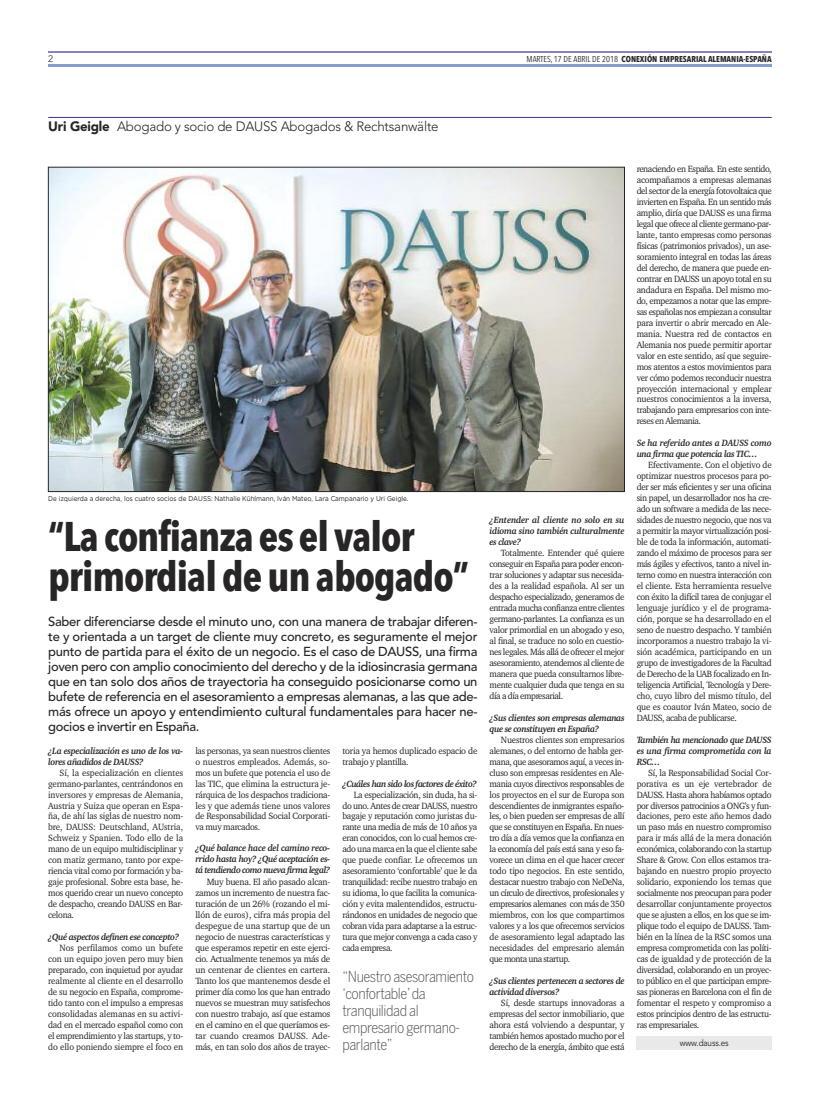
<style>
.page{position:relative;width:820px;height:1103px;background:#fff}
.page>*{position:absolute;margin:0;border:0;box-sizing:border-box;transform-origin:0 0}
.t1{font:700 41.1px/39.8px "Avenir Next Condensed";letter-spacing:-.025em;color:#272526}
.t2{font:300 15px/17px "Benton Sans Cond";letter-spacing:-.025em;color:#525152}
.t3{font:300 13.5px "Avenir";letter-spacing:-.015em;color:#272526}
.t4{font:500 13px/15px "Avenir";letter-spacing:-.02em;color:#272526;text-align:justify}
.t5{font:300 9.5px "Avenir";color:#272526}
.t6{font:9.3px/11px "Charter IT Cby BT";letter-spacing:-.035em;color:#272526;text-align:justify;scale:.95 1}
.t7{font:9.3px/11px "Charter IT Cby BT";letter-spacing:-.035em;color:#272526;text-align:justify}
.t8{font:italic 700 9.3px/11px "Charter IT Cby BT";letter-spacing:-.04em;color:#272526;scale:.95 1}
.t9{font:9px "Avenir";letter-spacing:-.015em;color:#272526;scale:.9 1}
.t10{font:700 8.5px "Avenir Next Condensed";color:#272526}
.t11{font:7px "Gotham";color:#272526;scale:.9 1}
.s1{font-weight:400}
.s2{font-weight:900}
</style>
<div class="page">
<hr style="left:48px;top:65px;width:723px;height:2px;background:#859ecb">
<hr style="left:48px;top:51px;width:723px;height:1px;background:#8485bb">
<div style="left:636px;top:1036px;width:135px;height:14px;background:#e9e9e9"></div>
<hr style="left:48px;top:117px;width:723px;height:1px;background:#33358f">
<img style="left:50px;top:169px;width:572px;height:321px">
<p class="t5" style="left:48px;top:53px;width:6px">2</p>
<p class="t10" style="left:526px;top:53px;width:246px"><span class="s1">MARTES, 17 DE ABRIL DE 2018</span> CONEXIÓN EMPRESARIAL ALEMANIA-ESPAÑA</p>
<h3 class="t3" style="left:48px;top:118px;width:392px"><span class="s2">Uri Geigle</span> Abogado y socio de DAUSS Abogados &amp; Rechtsanwälte</h3>
<p class="t11" style="left:48px;top:495px;width:401px">De izquierda a derecha, los cuatro socios de DAUSS: Nathalie Kühlmann, Iván Mateo, Lara Campanario y Uri Geigle.</p>
<h1 class="t1" style="left:48px;top:517px;width:422px">“La confianza es el valor primordialdeunabogado”</h1>
<p class="t4" style="left:48px;top:613px;width:430px">Saber diferenciarse desde el minuto uno, con una manera de trabajar diferen&shy;te y orientada a un target de cliente muy concreto, es seguramente el mejor punto de partida para el éxito de un negocio. Es el caso de DAUSS, una firma joven pero con amplio conocimiento del derecho y de la idiosincrasia germana que en tan solo dos años de trayectoria ha conseguido posicionarse como un bufete de referencia en el asesoramiento a empresas alemanas, a las que ade&shy;más ofrece un apoyo y entendimiento cultural fundamentales para hacer ne&shy;gocios e invertir en España.</p>
<p class="t8" style="left:48px;top:746px;width:143px">¿La especialización es uno de los va&shy;lores añadidos de DAUSS?</p>
<p class="t6" style="left:48px;top:767px;width:144px;text-indent:11px">Sí, la especialización en clientes germano-parlantes, centrándonos en inversores y empresas de Alemania, Austria y Suiza que operan en Espa&shy;ña, de ahí las siglas de nuestro nom&shy;bre, DAUSS: Deutschland, AUstria, Schweiz y Spanien. Todo ello de la mano de un equipo multidisciplinar y con matiz germano, tanto por expe&shy;riencia vital como por formación y ba&shy;gaje profesional. Sobre esta base, he&shy;mos querido crear un nuevo concepto de despacho, creando DAUSS en Bar&shy;celona.</p>
<p class="t8" style="left:48px;top:932px;width:139px">¿Qué aspectos definen ese concepto?</p>
<p class="t6" style="left:48px;top:943px;width:143px;text-indent:11px">Nos perfilamos como un bufete con un equipo joven pero muy bien preparado, con inquietud por ayudar realmente al cliente en el desarrollo de su negocio en España, comprome&shy;tido tanto con el impulso a empresas consolidadas alemanas en su activi&shy;dad en el mercado español como con el emprendimiento y las startups, y to&shy;do ello poniendo siempre el foco en</p>
<p class="t6" style="left:195px;top:746px;width:143px">las personas, ya sean nuestros clientes o nuestros empleados. Además, so&shy;mos un bufete que potencia el uso de las TIC, que elimina la estructura je&shy;rárquica de los despachos tradiciona&shy;les y que además tiene unos valores de Responsabilidad Social Corporati&shy;va muy marcados.</p>
<p class="t8" style="left:195px;top:843px;width:143px;text-align:justify">¿Qué balance hace del camino reco&shy;rrido hasta hoy? ¿Qué aceptación es&shy;tá tendiendo como nuevafirma legal?</p>
<p class="t7" style="left:195px;top:877px;width:136px;text-indent:11px">Muy buena. El año pasado alcan&shy;zamos un incremento de nuestra fac&shy;turación de un 26% (rozando el mi&shy;llón de euros), cifra más propia del despegue de una startup que de un negocio de nuestras características y que esperamos repetir en este ejerci&shy;cio. Actualmente tenemos ya más de un centenar de clientes en cartera.<br>Tanto los que mantenemos desde el primer día como los que han entrado nuevos se muestran muy satisfechos con nuestro trabajo, así que estamos en el camino en el que queríamos es&shy;tar cuando creamos DAUSS. Ade&shy;más, en tan solo dos años de trayec-</p>
<p class="t7" style="left:342px;top:746px;width:136px">toria ya hemos duplicado espacio de trabajo y plantilla.</p>
<p class="t8" style="left:342px;top:778px;width:143px">¿Cuáles han sido los factores de éxito?</p>
<p class="t6" style="left:342px;top:789px;width:143px;text-indent:11px">La especialización, sin duda, ha si&shy;do uno. Antes de crear DAUSS, nuestro bagaje y reputación como juristas du&shy;rante una media de más de 10 años ya eran conocidos, con lo cual hemos cre&shy;ado una marca en la que el cliente sabe que puede confiar. Le ofrecemos un asesoramiento ‘confortable’ que le da tranquilidad: recibe nuestro trabajo en su idioma, lo que facilita la comunica&shy;ción y evita malentendidos, estructu&shy;rándonos en unidades de negocio que cobran vida para adaptarse a la estruc&shy;tura que mejor convenga a cada caso y cada empresa.</p>
<h2 class="t2" style="left:342px;top:967px;width:133px">“Nuestro asesoramiento ‘confortable’da tranquilidad al empresario germano&shy;parlante”</h2>
<p class="t8" style="left:489px;top:515px;width:143px;text-align:justify">¿Entender al cliente no solo en su idioma sino también culturalmente es clave?</p>
<p class="t6" style="left:489px;top:548px;width:143px;text-indent:11px">Totalmente. Entender qué quiere conseguir en España para poder encon&shy;trar soluciones y adaptar sus necesida&shy;des a la realidad española. Al ser un despacho especializado, generamos de entrada mucha confianza entre clientes germano-parlantes. La confianza es un valor primordial en un abogado y eso, al final, se traduce no solo en cuestio&shy;nes legales. Más allá de ofrecer el mejor asesoramiento, atendemos al cliente de manera que pueda consultarnos libre&shy;mente cualquier duda que tenga en su día a día empresarial.</p>
<p class="t8" style="left:489px;top:713px;width:143px">¿Sus clientes son empresas alemanas que se constituyen en España?</p>
<p class="t6" style="left:489px;top:735px;width:143px;text-indent:11px">Nuestros clientes son empresarios alemanes, o del entorno de habla ger&shy;mana, que asesoramos aquí, a veces in&shy;cluso son empresas residentes en Ale&shy;mania cuyos directivos responsables de los proyectos en el sur de Europa son descendientes de inmigrantes españo&shy;les, o bien pueden ser empresas de allí que se constituyen en España. En nues&shy;tro día a día vemos que la confianza en la economía del país está sana y eso fa&shy;vorece un clima en el que hacer crecer todo tipo negocios. En este sentido, destacar nuestro trabajo con NeDeNa, un círculo de directivos, profesionales y empresarios alemanes con más de 350 miembros, con los que compartimos valores y a los que ofrecemos servicios de asesoramiento legal adaptado las necesidades del empresario alemán que monta una startup.</p>
<p class="t8" style="left:489px;top:976px;width:143px">¿Sus clientes pertenecen a sectores de actividad diversos?</p>
<p class="t6" style="left:489px;top:998px;width:143px;text-indent:11px">Sí, desde startups innovadoras a empresas del sector inmobiliario, que ahora está volviendo a despuntar, y también hemos apostado mucho por el derecho de la energía, ámbito que está</p>
<p class="t6" style="left:636px;top:164px;width:143px">renaciendo en España. En este sentido, acompañamos a empresas alemanas del sector de la energía fotovoltaica que invierten en España. En un sentido más amplio, diría que DAUSS es una firma legal que ofrece al cliente germano-par&shy;lante, tanto empresas como personas físicas (patrimonios privados), un ase&shy;soramiento integral en todas las áreas del derecho, de manera que puede en&shy;contrar en DAUSS un apoyo total en su andadura en España. Del mismo mo&shy;do, empezamos a notar que las empre&shy;sas españolas nos empiezan a consultar para invertir o abrir mercado en Ale&shy;mania. Nuestra red de contactos en Alemania nos puede permitir aportar valor en este sentido, así que seguire&shy;mos atentos a estos movimientos para ver cómo podemos reconducir nuestra proyección internacional y emplear nuestros conocimientos a la inversa, trabajando para empresarios con inte&shy;reses en Alemania.</p>
<p class="t8" style="left:636px;top:438px;width:143px">Se ha referido antes a DAUSS como una firma que potencia las TIC…</p>
<p class="t6" style="left:636px;top:460px;width:143px;text-indent:11px">Efectivamente. Con el objetivo de optimizar nuestros procesos para po&shy;der ser más eficientes y ser una oficina sin papel, un desarrollador nos ha cre&shy;ado un software a medida de las nece&shy;sidades de nuestro negocio, que nos va a permitir la mayor virtualización posi&shy;ble de toda la información, automati&shy;zando el máximo de procesos para ser más ágiles y efectivos, tanto a nivel in&shy;terno como en nuestra interacción con el cliente. Esta herramienta resuelve con éxito la difícil tarea de conjugar el lenguaje jurídico y el de programa&shy;ción, porque se ha desarrollado en el seno de nuestro despacho. Y también incorporamos a nuestro trabajo la vi&shy;sión académica, participando en un grupo de investigadores de la Facultad de Derecho de la UAB focalizado en In&shy;teligencia Artificial, Tecnología y Dere&shy;cho, cuyo libro del mismo título, del que es coautor Iván Mateo, socio de DAUSS, acaba de publicarse.</p>
<p class="t8" style="left:636px;top:735px;width:143px;text-align:justify">También ha mencionado que DAUSS es una firma comprometida con la RSC…</p>
<p class="t6" style="left:636px;top:767px;width:143px;text-indent:11px">Sí, la Responsabilidad Social Cor&shy;porativa es un eje vertebrador de DAUSS. Hasta ahora habíamos optado por diversos patrocinios a ONG’s y fun&shy;daciones, pero este año hemos dado un paso más en nuestro compromiso para ir más allá de la mera donación económica, colaborando con la startup Share &amp; Grow. Con ellos estamos tra&shy;bajando en nuestro propio proyecto solidario, exponiendo los temas que socialmente nos preocupan para poder desarrollar conjuntamente proyectos que se ajusten a ellos, en los que se im&shy;plique todo el equipo de DAUSS. Tam&shy;bién en la línea de la RSC somos una empresa comprometida con las políti&shy;cas de igualdad y de protección de la diversidad, colaborando en un proyec&shy;to público en el que participan empre&shy;sas pioneras en Barcelona con el fin de fomentar el respeto y compromiso a estos principios dentro de las estructu&shy;ras empresariales.</p>
<p class="t9" style="left:679px;top:1037px;width:56px">www.dauss.es</p>
</div>
